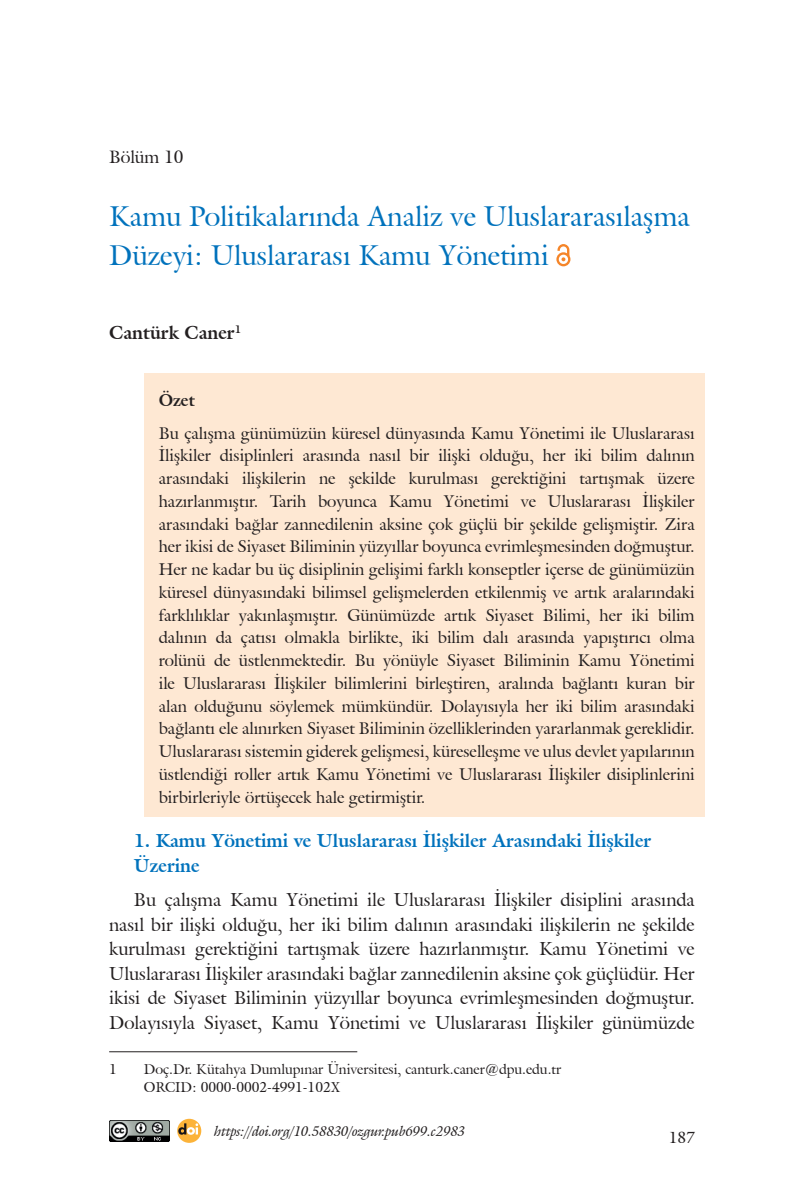
<style>
.page{position:relative;width:794px;height:1191px;background:#fff}
.page>*{position:absolute;margin:0;border:0;box-sizing:border-box;transform-origin:0 0}
.t1{font:28px/38.5px "Galliard IT Cby BT";color:#0072bc}
.t2{font:18.38px/24.5px "Galliard IT Cby BT";color:#231f20;text-align:justify}
.t3{font:700 18.38px/24.5px "Galliard IT Cby BT";color:#0072bc}
.t4{font:700 18.38px "Galliard IT Cby BT";color:#231f20}
.t5{font:17.5px "Galliard IT Cby BT";color:#231f20}
.t6{font:16.62px/22.8px "Galliard IT Cby BT";color:#231f20;text-align:justify}
.t7{font:700 16.62px "Galliard IT Cby BT";color:#231f20}
.t8{font:15.75px "Galliard IT Cby BT";color:#231f20}
.t9{font:14px/17.5px "Galliard IT Cby BT";color:#231f20}
.t10{font:italic 14px "Galliard IT Cby BT";color:#231f20}
</style>
<div class="page">
<div style="left:144px;top:373px;width:560px;height:47px;background:#fee8d3"></div>
<div style="left:144px;top:406px;width:560px;height:410px;background:#fee8d3"></div>
<svg style="left:556px;top:244px;width:14px;height:22px"></svg>
<hr style="left:109px;top:1051px;width:248px;height:1px;background:#231f20">
<img style="left:109px;top:1120px;width:60px;height:21px">
<svg style="left:177px;top:1118px;width:24px;height:24px"></svg>
<svg style="left:178px;top:1123px;width:20px;height:11px"></svg>
<p class="t5" style="left:109px;top:145px;width:76px">Bölüm 10</p>
<h1 class="t1" style="left:109px;top:197px;width:582px">Kamu Politikalarında Analiz ve Uluslararasılaşma<br>Düzeyi: Uluslararası Kamu Yönetimi</h1>
<p class="t4" style="left:109px;top:320px;width:133px">Cantürk Caner<sup>1</sup></p>
<p class="t7" style="left:159px;top:389px;width:38px">Özet</p>
<p class="t6" style="left:159px;top:421px;width:537px">Bu çalışma günümüzün küresel dünyasında Kamu Yönetimi ile Uluslararası İlişkiler disiplinleri arasında nasıl bir ilişki olduğu, her iki bilim dalının arasındaki ilişkilerin ne şekilde kurulması gerektiğini tartışmak üzere hazırlanmıştır. Tarih boyunca Kamu Yönetimi ve Uluslararası İlişkiler arasındaki bağlar zannedilenin aksine çok güçlü bir şekilde gelişmiştir. Zira her ikisi de Siyaset Biliminin yüzyıllar boyunca evrimleşmesinden doğmuştur.<br>Her ne kadar bu üç disiplinin gelişimi farklı konseptler içerse de günümüzün küresel dünyasındaki bilimsel gelişmelerden etkilenmiş ve artık aralarındaki farklılıklar yakınlaşmıştır. Günümüzde artık Siyaset Bilimi, her iki bilim dalının da çatısı olmakla birlikte, iki bilim dalı arasında yapıştırıcı olma rolünü de üstlenmektedir. Bu yönüyle Siyaset Biliminin Kamu Yönetimi ile Uluslararası İlişkiler bilimlerini birleştiren, aralında bağlantı kuran bir alan olduğunu söylemek mümkündür. Dolayısıyla her iki bilim arasındaki bağlantı ele alınırken Siyaset Biliminin özelliklerinden yararlanmak gereklidir.<br>Uluslararası sistemin giderek gelişmesi, küreselleşme ve ulus devlet yapılarının üstlendiği roller artık Kamu Yönetimi ve Uluslararası İlişkiler disiplinlerini birbirleriyle örtüşecek hale getirmiştir.</p>
<p class="t3" style="left:134px;top:828px;width:519px">1. Kamu Yönetimi ve Uluslararası İlişkiler Arasındaki İlişkiler<br>Üzerine</p>
<p class="t2" style="left:109px;top:887px;width:587px;text-indent:25px">Bu çalışma Kamu Yönetimi ile Uluslararası İlişkiler disiplini arasında nasıl bir ilişki olduğu, her iki bilim dalının arasındaki ilişkilerin ne şekilde kurulması gerektiğini tartışmak üzere hazırlanmıştır. Kamu Yönetimi ve Uluslararası İlişkiler arasındaki bağlar zannedilenin aksine çok güçlüdür. Her ikisi de Siyaset Biliminin yüzyıllar boyunca evrimleşmesinden doğmuştur.<br>Dolayısıyla Siyaset, Kamu Yönetimi ve Uluslararası İlişkiler günümüzde</p>
<p class="t9" style="left:109px;top:1060px;width:9px">1</p>
<p class="t9" style="left:144px;top:1060px;width:419px">Doç.Dr. Kütahya Dumlupınar Üniversitesi, canturk.caner@dpu.edu.tr<br>ORCID: 0000-0002-4991-102X</p>
<p class="t10" style="left:214px;top:1121px;width:252px">https://doi.org/10.58830/ozgur.pub699.c2983</p>
<p class="t8" style="left:668px;top:1127px;width:28px">187</p>
</div>
